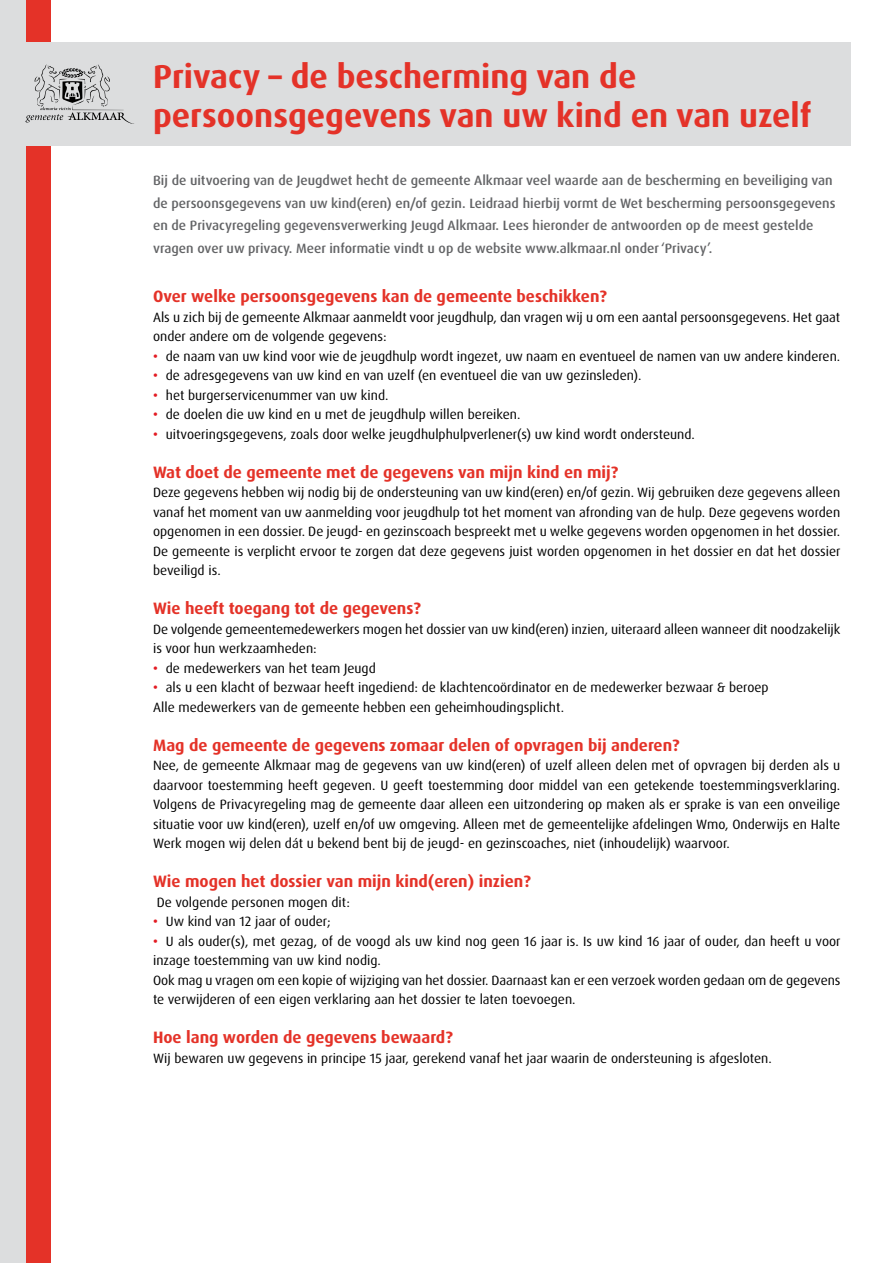
<style>
.page{position:relative;width:893px;height:1263px;background:#fff}
.page>*{position:absolute;margin:0;border:0;box-sizing:border-box;transform-origin:0 0}
.t1{font:700 33px/39px "Dax Pro";color:#e43228}
.t2{font:700 16.5px "Dax";color:#e43228}
.t3{font:13.5px/19.5px "Dax Pro";color:#000}
.t4{font:500 13.5px/22.5px "Dax Pro";color:#636466}
.s1{font-family:"Arial";color:#e31b23}
</style>
<div class="page">
<div style="left:26px;top:0;width:25px;height:1263px;background:#e43228"></div>
<div style="left:0;top:0;width:26px;height:1263px;background:#dcddde"></div>
<div style="left:26px;top:43px;width:825px;height:103px;background:#dcddde"></div>
<svg style="left:26px;top:65px;width:108px;height:59px"></svg>
<h1 class="t1" style="left:153px;top:57px;width:660px">Privacy – de bescherming van de persoonsgegevens van uw kind en van uzelf</h1>
<p class="t4" style="left:153px;top:169px;width:684px">Bij de uitvoering van de Jeugdwet hecht de gemeente Alkmaar veel waarde aan de bescherming en beveiliging van de persoonsgegevens van uw kind(eren) en/of gezin. Leidraad hierbij vormt de Wet bescherming persoonsgegevens en de Privacyregeling gegevensverwerking Jeugd Alkmaar. Lees hieronder de antwoorden op de meest gestelde vragen over uw privacy. Meer informatie vindt u op de website www.alkmaar.nl onder ‘Privacy’.</p>
<p class="t2" style="left:153px;top:287px;width:455px">Over welke persoonsgegevens kan de gemeente beschikken?</p>
<p class="t3" style="left:153px;top:307px;width:689px">Als u zich bij de gemeente Alkmaar aanmeldt voor jeugdhulp, dan vragen wij u om een aantal persoonsgegevens. Het gaat onder andere om de volgende gegevens:</p>
<p class="t3" style="left:153px;top:346px;width:689px"><span class="s1">•</span> de naam van uw kind voor wie de jeugdhulp wordt ingezet, uw naam en eventueel de namen van uw andere kinderen.</p>
<p class="t3" style="left:153px;top:366px;width:490px"><span class="s1">•</span> de adresgegevens van uw kind en van uzelf (en eventueel die van uw gezinsleden).</p>
<p class="t3" style="left:153px;top:385px;width:237px"><span class="s1">•</span> het burgerservicenummer van uw kind.</p>
<p class="t3" style="left:153px;top:405px;width:369px"><span class="s1">•</span> de doelen die uw kind en u met de jeugdhulp willen bereiken.</p>
<p class="t3" style="left:153px;top:424px;width:543px"><span class="s1">•</span> uitvoeringsgegevens, zoals door welke jeugdhulphulpverlener(s) uw kind wordt ondersteund.</p>
<p class="t2" style="left:153px;top:463px;width:467px">Wat doet de gemeente met de gegevens van mijn kind en mij?</p>
<p class="t3" style="left:153px;top:483px;width:689px;text-align:justify">Deze gegevens hebben wij nodig bij de ondersteuning van uw kind(eren) en/of gezin. Wij gebruiken deze gegevens alleen vanaf het moment van uw aanmelding voor jeugdhulp tot het moment van afronding van de hulp. Deze gegevens worden opgenomen in een dossier. De jeugd- en gezinscoach bespreekt met u welke gegevens worden opgenomen in het dossier.<br>De gemeente is verplicht ervoor te zorgen dat deze gegevens juist worden opgenomen in het dossier en dat het dossier beveiligd is.</p>
<p class="t2" style="left:153px;top:599px;width:269px">Wie heeft toegang tot de gegevens?</p>
<p class="t3" style="left:153px;top:619px;width:689px">De volgende gemeentemedewerkers mogen het dossier van uw kind(eren) inzien, uiteraard alleen wanneer dit noodzakelijk is voor hun werkzaamheden:</p>
<p class="t3" style="left:153px;top:658px;width:224px"><span class="s1">•</span> de medewerkers van het team Jeugd</p>
<p class="t3" style="left:153px;top:678px;width:617px"><span class="s1">•</span> als u een klacht of bezwaar heeft ingediend: de klachtencoördinator en de medewerker bezwaar &amp; beroep<br>Alle medewerkers van de gemeente hebben een geheimhoudingsplicht.</p>
<p class="t2" style="left:153px;top:736px;width:528px">Mag de gemeente de gegevens zomaar delen of opvragen bij anderen?</p>
<p class="t3" style="left:153px;top:756px;width:689px;text-align:justify">Nee, de gemeente Alkmaar mag de gegevens van uw kind(eren) of uzelf alleen delen met of opvragen bij derden als u daarvoor toestemming heeft gegeven. U geeft toestemming door middel van een getekende toestemmingsverklaring.<br>Volgens de Privacyregeling mag de gemeente daar alleen een uitzondering op maken als er sprake is van een onveilige situatie voor uw kind(eren), uzelf en/of uw omgeving. Alleen met de gemeentelijke afdelingen Wmo, Onderwijs en Halte Werk mogen wij delen dát u bekend bent bij de jeugd- en gezinscoaches, niet (inhoudelijk) waarvoor.</p>
<p class="t2" style="left:153px;top:872px;width:379px">Wie mogen het dossier van mijn kind(eren) inzien?</p>
<p class="t3" style="left:157px;top:892px;width:195px">De volgende personen mogen dit:</p>
<p class="t3" style="left:153px;top:912px;width:179px"><span class="s1">•</span> Uw kind van 12 jaar of ouder;</p>
<p class="t3" style="left:153px;top:931px;width:689px"><span class="s1">•</span> U als ouder(s), met gezag, of de voogd als uw kind nog geen 16 jaar is. Is uw kind 16 jaar of ouder, dan heeft u voor inzage toestemming van uw kind nodig.<br>Ook mag u vragen om een kopie of wijziging van het dossier. Daarnaast kan er een verzoek worden gedaan om de gegevens te verwijderen of een eigen verklaring aan het dossier te laten toevoegen.</p>
<p class="t2" style="left:153px;top:1028px;width:301px">Hoe lang worden de gegevens bewaard?</p>
<p class="t3" style="left:153px;top:1048px;width:620px">Wij bewaren uw gegevens in principe 15 jaar, gerekend vanaf het jaar waarin de ondersteuning is afgesloten.</p>
</div>
